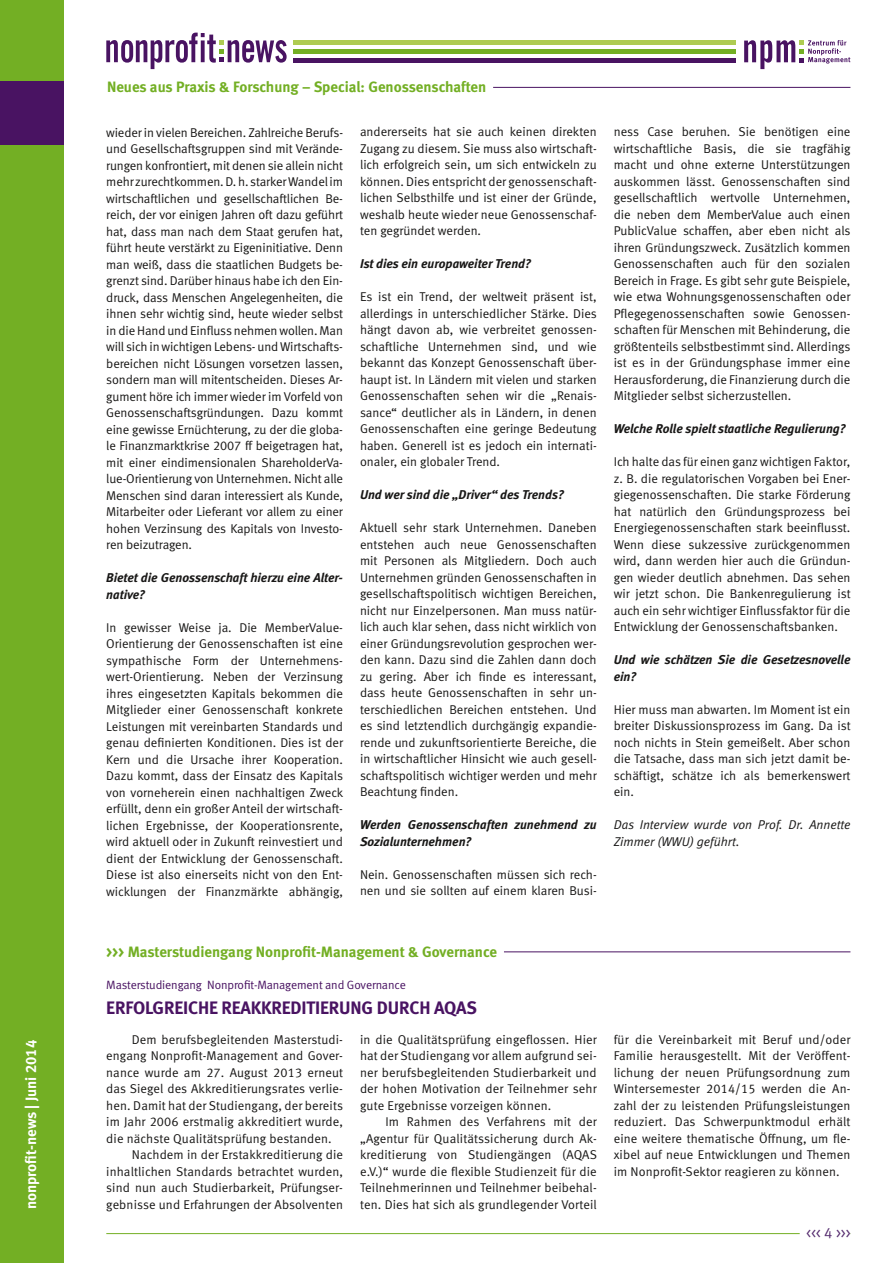
<style>
.page{position:relative;width:893px;height:1263px;background:#fff}
.page>*{position:absolute;margin:0;border:0;box-sizing:border-box;transform-origin:0 0}
.t1{font:18px "Meta Bold LF";letter-spacing:-.01em;color:#491362}
.t2{font:15px "Meta Bold LF";color:#73af24}
.t3{font:15px "Meta Bold LF";color:#fff}
.t4{font:15px "Meta Normal LF";color:#572e70}
.t5{font:12.75px/16.5px "Meta Normal LF";color:#181716;text-align:justify}
.t6{font:italic 700 12.75px/16.5px "Meta";color:#181716}
.t7{font:italic 12.75px/16.5px "Meta Normal LF";color:#181716}
.t8{font:12px "Meta Normal LF";letter-spacing:-.01em;color:#491362}
</style>
<div class="page">
<div style="left:0;top:0;width:64px;height:1263px;background:#73af24"></div>
<div style="left:0;top:81px;width:64px;height:64px;background:#491362"></div>
<svg style="left:106px;top:33px;width:181px;height:36px"></svg>
<hr style="left:293px;top:58px;width:443px;height:4px;background:#491362">
<div style="left:293px;top:49px;width:442px;height:5px;background:#73af24"></div>
<hr style="left:293px;top:40px;width:442px;height:4px;background:#aecc52">
<svg style="left:744px;top:40px;width:106px;height:29px"></svg>
<hr style="left:106px;top:1233px;width:744px;height:1px;background:#73af24">
<div style="left:800px;top:1223px;width:50px;height:30px;background:#fff"></div>
<hr style="left:481px;top:87px;width:369px;height:1px;background:#491362">
<div style="left:107px;top:80px;width:386px;height:15px;background:#fff"></div>
<hr style="left:487px;top:951px;width:363px;height:1px;background:#491362">
<div style="left:106px;top:945px;width:398px;height:15px;background:#fff"></div>
<p class="t3" style="left:22px;top:1209px;width:171px;rotate:-90deg">nonprofit-news | Juni 2014</p>
<p class="t2" style="left:107px;top:78px;width:381px">Neues aus Praxis &amp; Forschung – Special: Genossenschaften</p>
<p class="t5" style="left:106px;top:124px;width:238px">wieder in vielen Bereichen. Zahlreiche Berufs&shy;und Gesellschaftsgruppen sind mit Verände&shy;rungen konfrontiert, mit denen sie allein nicht mehr zurechtkommen. D. h. starker Wandel im wirtschaftlichen und gesellschaftlichen Be&shy;reich, der vor einigen Jahren oft dazu geführt hat, dass man nach dem Staat gerufen hat, führt heute verstärkt zu Eigeninitiative. Denn man weiß, dass die staatlichen Budgets be&shy;grenzt sind. Darüber hinaus habe ich den Ein&shy;druck, dass Menschen Angelegenheiten, die ihnen sehr wichtig sind, heute wieder selbst in die Hand und Einfluss nehmen wollen. Man will sich in wichtigen Lebens- und Wirtschafts&shy;bereichen nicht Lösungen vorsetzen lassen, sondern man will mitentscheiden. Dieses Ar&shy;gument höre ich immer wieder im Vorfeld von Genossenschaftsgründungen. Dazu kommt eine gewisse Ernüchterung, zu der die globa&shy;le Finanzmarktkrise 2007 ff beigetragen hat, mit einer eindimensionalen ShareholderVa&shy;lue-Orientierung von Unternehmen. Nicht alle Menschen sind daran interessiert als Kunde, Mitarbeiter oder Lieferant vor allem zu einer hohen Verzinsung des Kapitals von Investo&shy;ren beizutragen.</p>
<p class="t6" style="left:106px;top:569px;width:238px">Bietet die Genossenschaft hierzu eine Alter&shy;native?</p>
<p class="t5" style="left:106px;top:619px;width:239px">In gewisser Weise ja. Die MemberValue-Orientierung der Genossenschaften ist eine sympathische Form der Unternehmens&shy;wert-Orientierung. Neben der Verzinsung ihres eingesetzten Kapitals bekommen die Mitglieder einer Genossenschaft konkrete Leistungen mit vereinbarten Standards und genau definierten Konditionen. Dies ist der Kern und die Ursache ihrer Kooperation.<br>Dazu kommt, dass der Einsatz des Kapitals von vorneherein einen nachhaltigen Zweck erfüllt, denn ein großer Anteil der wirtschaft&shy;lichen Ergebnisse, der Kooperationsrente, wird aktuell oder in Zukunft reinvestiert und dient der Entwicklung der Genossenschaft.<br>Diese ist also einerseits nicht von den Ent&shy;wicklungen der Finanzmärkte abhängig,</p>
<p class="t5" style="left:360px;top:124px;width:238px">andererseits hat sie auch keinen direkten Zugang zu diesem. Sie muss also wirtschaft&shy;lich erfolgreich sein, um sich entwickeln zu können. Dies entspricht der genossenschaft&shy;lichen Selbsthilfe und ist einer der Gründe, weshalb heute wieder neue Genossenschaf&shy;ten gegründet werden.</p>
<p class="t6" style="left:360px;top:256px;width:172px">Ist dies ein europaweiter Trend?</p>
<p class="t5" style="left:360px;top:289px;width:238px">Es ist ein Trend, der weltweit präsent ist, allerdings in unterschiedlicher Stärke. Dies hängt davon ab, wie verbreitet genossen&shy;schaftliche Unternehmen sind, und wie bekannt das Konzept Genossenschaft über&shy;haupt ist. In Ländern mit vielen und starken Genossenschaften sehen wir die „Renais&shy;sance“ deutlicher als in Ländern, in denen Genossenschaften eine geringe Bedeutung haben. Generell ist es jedoch ein internati&shy;onaler, ein globaler Trend.</p>
<p class="t6" style="left:360px;top:487px;width:205px">Und wer sind die „Driver“ des Trends?</p>
<p class="t5" style="left:360px;top:520px;width:238px">Aktuell sehr stark Unternehmen. Daneben entstehen auch neue Genossenschaften mit Personen als Mitgliedern. Doch auch Unternehmen gründen Genossenschaften in gesellschaftspolitisch wichtigen Bereichen, nicht nur Einzelpersonen. Man muss natür&shy;lich auch klar sehen, dass nicht wirklich von einer Gründungsrevolution gesprochen wer&shy;den kann. Dazu sind die Zahlen dann doch zu gering. Aber ich finde es interessant, dass heute Genossenschaften in sehr un&shy;terschiedlichen Bereichen entstehen. Und es sind letztendlich durchgängig expandie&shy;rende und zukunftsorientierte Bereiche, die in wirtschaftlicher Hinsicht wie auch gesell&shy;schaftspolitisch wichtiger werden und mehr Beachtung finden.</p>
<p class="t6" style="left:360px;top:817px;width:238px">Werden Genossenschaften zunehmend zu<br>Sozialunternehmen?</p>
<p class="t5" style="left:360px;top:866px;width:238px">Nein. Genossenschaften müssen sich rech&shy;nen und sie sollten auf einem klaren Busi-</p>
<p class="t5" style="left:614px;top:124px;width:238px">ness Case beruhen. Sie benötigen eine wirtschaftliche Basis, die sie tragfähig macht und ohne externe Unterstützungen auskommen lässt. Genossenschaften sind gesellschaftlich wertvolle Unternehmen, die neben dem MemberValue auch einen PublicValue schaffen, aber eben nicht als ihren Gründungszweck. Zusätzlich kommen Genossenschaften auch für den sozialen Bereich in Frage. Es gibt sehr gute Beispiele, wie etwa Wohnungsgenossenschaften oder Pflegegenossenschaften sowie Genossen&shy;schaften für Menschen mit Behinderung, die größtenteils selbstbestimmt sind. Allerdings ist es in der Gründungsphase immer eine Herausforderung, die Finanzierung durch die Mitglieder selbst sicherzustellen.</p>
<p class="t6" style="left:614px;top:421px;width:233px">Welche Rolle spielt staatliche Regulierung?</p>
<p class="t5" style="left:614px;top:454px;width:238px">Ich halte das für einen ganz wichtigen Faktor, z. B. die regulatorischen Vorgaben bei Ener&shy;giegenossenschaften. Die starke Förderung hat natürlich den Gründungsprozess bei Energiegenossenschaften stark beeinflusst.<br>Wenn diese sukzessive zurückgenommen wird, dann werden hier auch die Gründun&shy;gen wieder deutlich abnehmen. Das sehen wir jetzt schon. Die Bankenregulierung ist auch ein sehr wichtiger Einflussfaktor für die Entwicklung der Genossenschaftsbanken.</p>
<p class="t6" style="left:614px;top:651px;width:238px">Und wie schätzen Sie die Gesetzesnovelle ein?</p>
<p class="t5" style="left:614px;top:701px;width:238px">Hier muss man abwarten. Im Moment ist ein breiter Diskussionsprozess im Gang. Da ist noch nichts in Stein gemeißelt. Aber schon die Tatsache, dass man sich jetzt damit be&shy;schäftigt, schätze ich als bemerkenswert ein.</p>
<p class="t7" style="left:614px;top:816px;width:238px">Das Interview wurde von Prof. Dr. Annette<br>Zimmer (WWU) geführt.</p>
<p class="t2" style="left:106px;top:943px;width:393px">&gt;&gt;&gt; Masterstudiengang Nonprofit-Management &amp; Governance</p>
<p class="t8" style="left:106px;top:977px;width:301px">Masterstudiengang Nonprofit-Management and Governance</p>
<h1 class="t1" style="left:106px;top:997px;width:362px">Erfolgreiche Reakkreditierung durch AQAS</h1>
<p class="t5" style="left:132px;top:1031px;width:213px">Dem berufsbegleitenden Masterstudi-</p>
<p class="t5" style="left:106px;top:1047px;width:238px">engang Nonprofit-Management and Gover-</p>
<p class="t5" style="left:106px;top:1064px;width:238px">nance wurde am 27. August 2013 erneut</p>
<p class="t5" style="left:106px;top:1080px;width:238px">das Siegel des Akkreditierungsrates verlie-</p>
<p class="t5" style="left:106px;top:1097px;width:238px">hen. Damit hat der Studiengang, der bereits</p>
<p class="t5" style="left:106px;top:1113px;width:238px">im Jahr 2006 erstmalig akkreditiert wurde,</p>
<p class="t5" style="left:106px;top:1130px;width:227px">die nächste Qualitätsprüfung bestanden.</p>
<p class="t5" style="left:132px;top:1146px;width:213px">Nachdem in der Erstakkreditierung die</p>
<p class="t5" style="left:106px;top:1163px;width:238px">inhaltlichen Standards betrachtet wurden,</p>
<p class="t5" style="left:106px;top:1179px;width:238px">sind nun auch Studierbarkeit, Prüfungser-</p>
<p class="t5" style="left:106px;top:1196px;width:238px">gebnisse und Erfahrungen der Absolventen</p>
<p class="t5" style="left:360px;top:1031px;width:238px">in die Qualitätsprüfung eingeflossen. Hier hat der Studiengang vor allem aufgrund sei&shy;ner berufsbegleitenden Studierbarkeit und der hohen Motivation der Teilnehmer sehr gute Ergebnisse vorzeigen können.</p>
<p class="t5" style="left:360px;top:1113px;width:238px;text-indent:26px">Im Rahmen des Verfahrens mit der „Agentur für Qualitätssicherung durch Ak&shy;kreditierung von Studiengängen (AQAS e.V.)“ wurde die flexible Studienzeit für die Teilnehmerinnen und Teilnehmer beibehal&shy;ten. Dies hat sich als grundlegender Vorteil</p>
<p class="t5" style="left:614px;top:1031px;width:238px">für die Vereinbarkeit mit Beruf und/oder Familie herausgestellt. Mit der Veröffent&shy;lichung der neuen Prüfungsordnung zum Wintersemester 2014/15 werden die An&shy;zahl der zu leistenden Prüfungsleistungen reduziert. Das Schwerpunktmodul erhält eine weitere thematische Öffnung, um fle&shy;xibel auf neue Entwicklungen und Themen im Nonprofit-Sektor reagieren zu können.</p>
<p class="t4" style="left:807px;top:1224px;width:45px">&lt;&lt;&lt; 4 &gt;&gt;&gt;</p>
</div>
